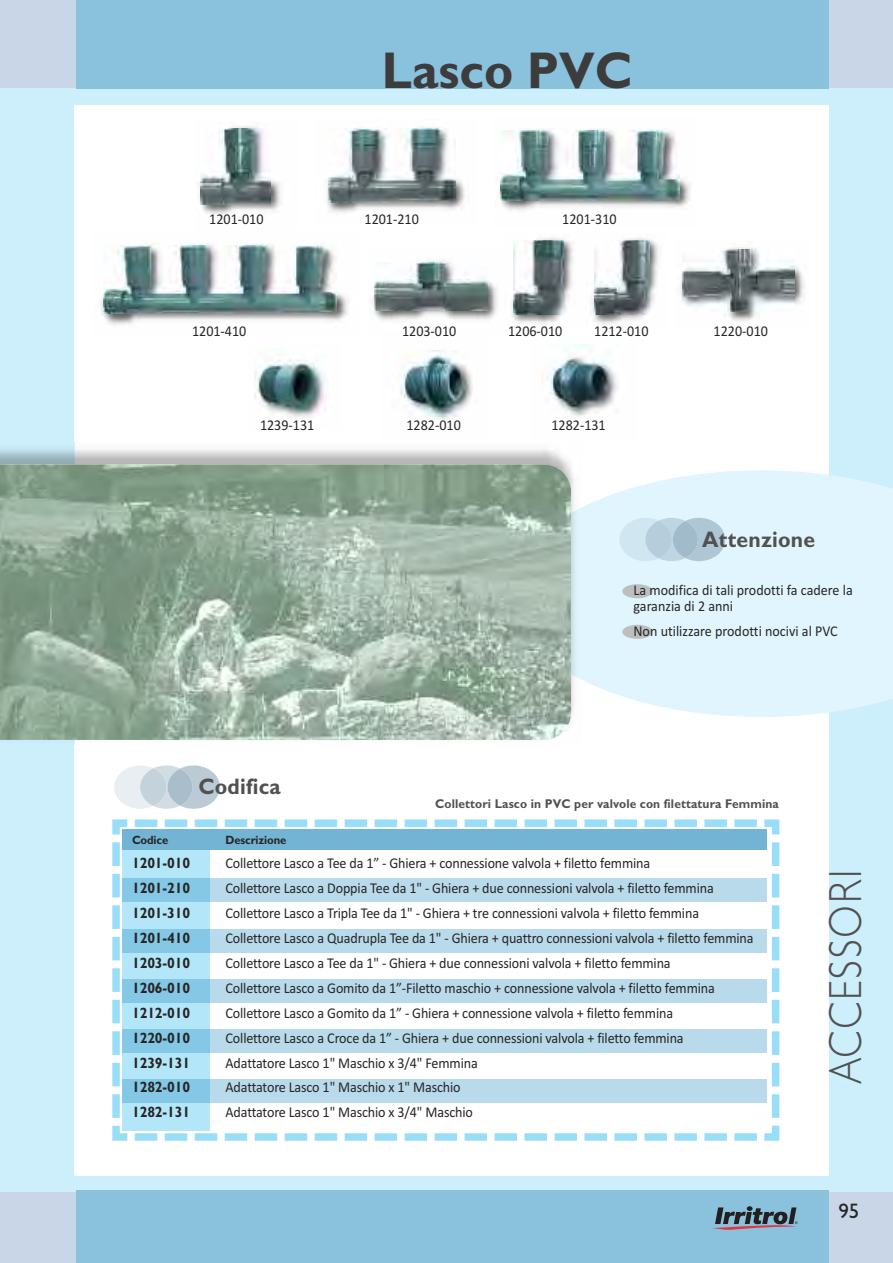
<style>
.page{position:relative;width:893px;height:1263px;background:#cceffb}
.page>*{position:absolute;margin:0;border:0;box-sizing:border-box;transform-origin:0 0}
.t1{font:700 51.9px "Gill Sans";color:#3d3c3c;scale:.95 1}
.t2{font:300 46.65px "Gill Sans";letter-spacing:.05em;color:#525152;scale:.85 1}
.t3{font:700 22.5px "Gill Sans";letter-spacing:.01em;color:#525152;scale:.94 1}
.t4{font:21px "Gill Sans";color:#272627}
.t5{font:15px/24.9px "Calibri";letter-spacing:-.01em;color:#272627;scale:.94 1}
.t6{font:700 15px/24.9px "Gill Sans";letter-spacing:-.01em;color:#272627;text-align:justify;scale:.94 1}
.t7{font:700 12.75px "Gill Sans";letter-spacing:.01em;color:#525152;scale:.94 1}
.t8{font:700 12px "Gill Sans";letter-spacing:-.01em;color:#272627;scale:.94 1}
</style>
<div class="page">
<div style="left:0;top:0;width:893px;height:88px;background:#c9d6e8"></div>
<div style="left:0;top:1192px;width:893px;height:71px;background:#c9d6e8"></div>
<div style="left:77px;top:1191px;width:752px;height:72px;background:#8ac1dc"></div>
<div style="left:77px;top:0;width:752px;height:88px;background:#8ac1dc"></div>
<svg style="left:712px;top:1206px;width:86px;height:24px"></svg>
<div style="left:75px;top:105px;width:754px;height:1071px;background:#fff"></div>
<svg style="left:581px;top:470px;width:312px;height:247px;background:#e1f5fd"></svg>
<div style="left:622px;top:584px;width:31px;height:14px;background:#bebebe;border-radius:50%"></div>
<div style="left:622px;top:625px;width:31px;height:14px;background:#bebebe;border-radius:50%"></div>
<svg style="left:619px;top:518px;width:106px;height:43px;background:#bdd4e1"></svg>
<svg style="left:112px;top:819px;width:668px;height:322px"></svg>
<div style="left:122px;top:829px;width:88px;height:301px;background:#b3e6f9"></div>
<div style="left:122px;top:829px;width:645px;height:21px;background:#73b4d5"></div>
<div style="left:210px;top:879px;width:556px;height:23px;background:#b9daea"></div>
<div style="left:122px;top:879px;width:88px;height:23px;background:#84c8e6"></div>
<div style="left:210px;top:929px;width:556px;height:23px;background:#b9daea"></div>
<div style="left:122px;top:929px;width:88px;height:23px;background:#84c8e6"></div>
<div style="left:210px;top:979px;width:556px;height:23px;background:#b9daea"></div>
<div style="left:122px;top:979px;width:88px;height:23px;background:#84c8e6"></div>
<div style="left:210px;top:1029px;width:556px;height:24px;background:#b9daea"></div>
<div style="left:122px;top:1029px;width:88px;height:24px;background:#84c8e6"></div>
<div style="left:210px;top:1079px;width:556px;height:24px;background:#b9daea"></div>
<div style="left:122px;top:1079px;width:88px;height:24px;background:#84c8e6"></div>
<img style="left:254px;top:348px;width:72px;height:67px">
<img style="left:387px;top:351px;width:86px;height:65px">
<img style="left:541px;top:345px;width:77px;height:68px">
<img style="left:200px;top:126px;width:80px;height:89px">
<img style="left:201px;top:129px;width:70px;height:76px">
<img style="left:511px;top:237px;width:62px;height:87px">
<img style="left:514px;top:240px;width:50px;height:75px">
<img style="left:591px;top:238px;width:67px;height:87px">
<img style="left:594px;top:240px;width:55px;height:75px">
<img style="left:327px;top:127px;width:138px;height:86px">
<img style="left:328px;top:128px;width:127px;height:74px">
<img style="left:372px;top:259px;width:125px;height:61px">
<img style="left:375px;top:262px;width:112px;height:49px">
<img style="left:680px;top:247px;width:125px;height:74px">
<img style="left:682px;top:249px;width:112px;height:63px">
<img style="left:499px;top:129px;width:191px;height:81px">
<img style="left:500px;top:131px;width:179px;height:69px">
<img style="left:100px;top:243px;width:248px;height:82px">
<img style="left:103px;top:246px;width:233px;height:68px">
<img style="left:0;top:443px;width:574px;height:301px">
<img style="left:571px;top:508px;width:10px;height:171px">
<img style="left:0;top:464px;width:571px;height:276px">
<svg style="left:114px;top:765px;width:106px;height:44px;background:#d0dbe2"></svg>
<h1 class="t1" style="left:382px;top:50px;width:266px">Lasco PVC</h1>
<p class="t5" style="left:209px;top:206px;width:59px">1201-010</p>
<p class="t5" style="left:365px;top:206px;width:59px">1201-210</p>
<p class="t5" style="left:562px;top:206px;width:59px">1201-310</p>
<p class="t5" style="left:192px;top:318px;width:59px">1201-410</p>
<p class="t5" style="left:402px;top:318px;width:59px">1203-010</p>
<p class="t5" style="left:508px;top:318px;width:59px">1206-010</p>
<p class="t5" style="left:594px;top:318px;width:59px">1212-010</p>
<p class="t5" style="left:714px;top:318px;width:59px">1220-010</p>
<p class="t5" style="left:260px;top:412px;width:59px">1239-131</p>
<p class="t5" style="left:406px;top:412px;width:59px">1282-010</p>
<p class="t5" style="left:551px;top:412px;width:59px">1282-131</p>
<h3 class="t3" style="left:702px;top:530px;width:122px">Attenzione</h3>
<p class="t5" style="left:634px;top:581px;width:235px;line-height:16.5px">La modifica di tali prodotti fa cadere la garanzia di 2 anni</p>
<p class="t5" style="left:634px;top:618px;width:219px">Non utilizzare prodotti nocivi al PVC</p>
<h3 class="t3" style="left:198px;top:778px;width:89px">Codifica</h3>
<p class="t8" style="left:132px;top:835px;width:40px">Codice</p>
<p class="t6" style="left:132px;top:852px;width:63px">1201-010<br>1201-210<br>1201-310<br>1201-410<br>1203-010<br>1206-010<br>1212-010<br>1220-010<br>1239-131<br>1282-010<br>1282-131</p>
<p class="t7" style="left:435px;top:799px;width:367px">Collettori Lasco in PVC per valvole con filettatura Femmina</p>
<p class="t8" style="left:225px;top:835px;width:66px">Descrizione</p>
<p class="t5" style="left:225px;top:851px;width:563px">Collettore Lasco a Tee da 1” - Ghiera + connessione valvola + filetto femmina<br>Collettore Lasco a Doppia Tee da 1" - Ghiera + due connessioni valvola + filetto femmina Collettore Lasco a Tripla Tee da 1" - Ghiera + tre connessioni valvola + filetto femmina Collettore Lasco a Quadrupla Tee da 1" - Ghiera + quattro connessioni valvola + filetto femmina Collettore Lasco a Tee da 1" - Ghiera + due connessioni valvola + filetto femmina<br>Collettore Lasco a Gomito da 1”-Filetto maschio + connessione valvola + filetto femmina Collettore Lasco a Gomito da 1” - Ghiera + connessione valvola + filetto femmina<br>Collettore Lasco a Croce da 1” - Ghiera + due connessioni valvola + filetto femmina<br>Adattatore Lasco 1" Maschio x 3/4" Femmina<br>Adattatore Lasco 1" Maschio x 1" Maschio<br>Adattatore Lasco 1" Maschio x 3/4" Maschio</p>
<h2 class="t2" style="left:828px;top:1084px;width:254px;rotate:-90deg">ACCESSORI</h2>
<h3 class="t4" style="left:838px;top:1198px;width:22px">95</h3>
</div>
